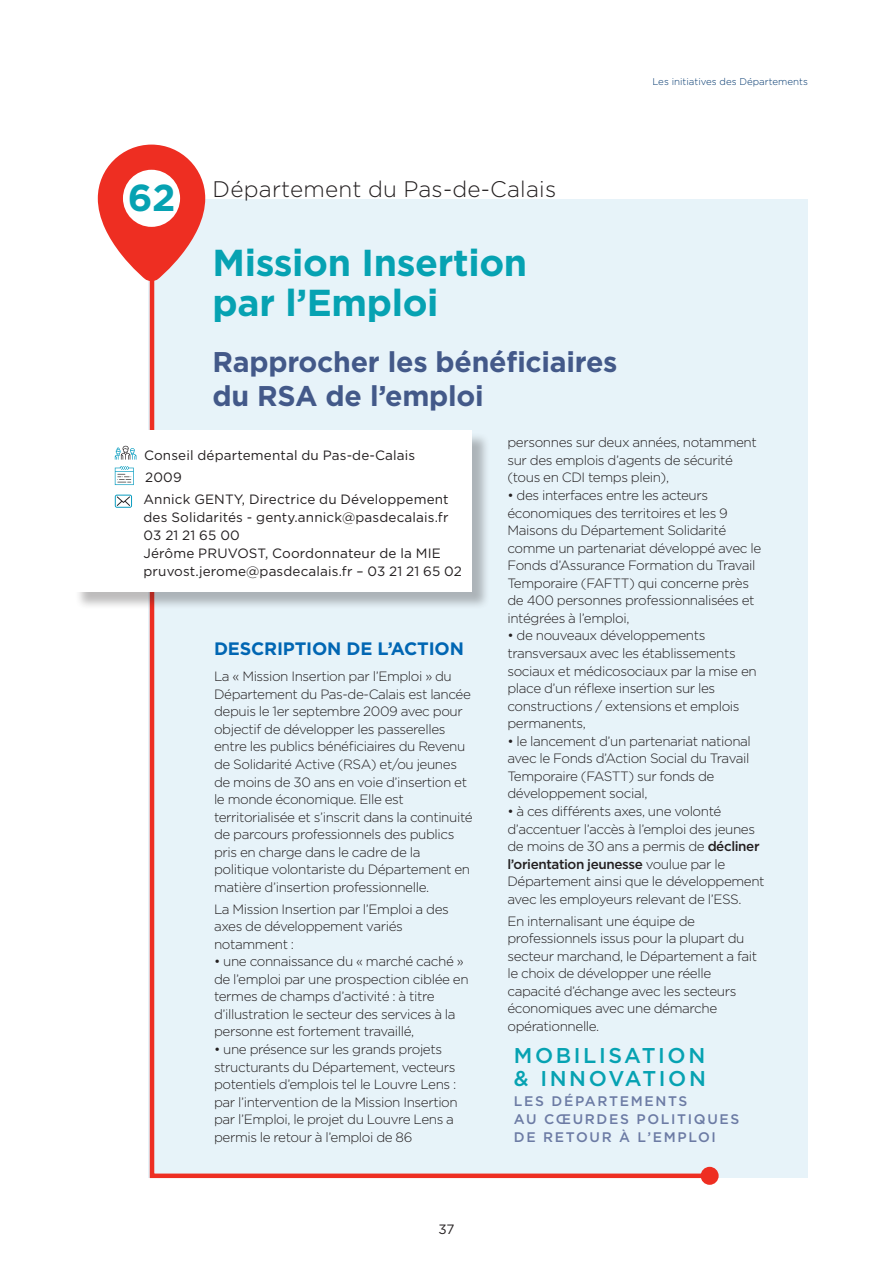
<style>
.page{position:relative;width:893px;height:1263px;background:#fff}
.page>*{position:absolute;margin:0;border:0;box-sizing:border-box;transform-origin:0 0}
.t1{font:700 37.5px/40.5px "Gotham";letter-spacing:-.01em;color:#06a2b2}
.t2{font:700 28.5px "Gotham";letter-spacing:-.01em;color:#435989}
.t3{font:300 22.5px "Gotham";letter-spacing:.01em;color:#231f20}
.t4{font:500 21.45px "Gotham";letter-spacing:.12em;color:#06a2b2}
.t5{font:700 18px "Gotham";letter-spacing:-.01em;color:#0166b3}
.t6{font:500 13.95px "Gotham";letter-spacing:.12em;color:#6c7ba4}
.t7{font:300 13.5px/17.5px "Gotham";letter-spacing:-.03em;color:#231f20}
.t8{font:13.5px/18px "Gotham";letter-spacing:.01em;color:#231f20}
.t9{font:300 9.75px "Gotham";color:#01376e}
.s1{font-weight:500}
</style>
<div class="page">
<div style="left:149px;top:200px;width:659px;height:978px;background:#e7f3f9"></div>
<svg style="left:98px;top:145px;width:107px;height:136px"></svg>
<div style="left:123px;top:170px;width:57px;height:57px;background:#fff;border-radius:50%"></div>
<svg style="left:148px;top:251px;width:566px;height:929px"></svg>
<div style="left:701px;top:1167px;width:18px;height:18px;background:#ee2e22;border-radius:50%"></div>
<div style="left:74px;top:432px;width:417px;height:179px;background:#231f20;opacity:.3"></div>
<div style="left:72px;top:430px;width:400px;height:162px;background:#fff"></div>
<svg style="left:115px;top:446px;width:21px;height:14px"></svg>
<svg style="left:115px;top:466px;width:19px;height:19px"></svg>
<svg style="left:115px;top:495px;width:17px;height:13px"></svg>
<p class="t1" style="left:128px;top:177px;width:49px">62</p>
<p class="t9" style="left:652px;top:76px;width:157px">Les initiatives des Départements</p>
<p class="t3" style="left:213px;top:175px;width:345px">Département du Pas-de-Calais</p>
<p class="t1" style="left:213px;top:242px;width:316px">Mission Insertion par l’Emploi</p>
<p class="t2" style="left:213px;top:342px;width:406px">Rapprocher les bénéficiaires</p>
<p class="t2" style="left:213px;top:377px;width:273px">du RSA de l’emploi</p>
<p class="t8" style="left:144px;top:446px;width:273px">Conseil départemental du Pas-de-Calais</p>
<p class="t8" style="left:145px;top:468px;width:38px">2009</p>
<p class="t8" style="left:144px;top:490px;width:320px">Annick GENTY, Directrice du Développement des Solidarités - genty.annick@pasdecalais.fr 03 21 21 65 00<br>Jérôme PRUVOST, Coordonnateur de la MIE pruvost.jerome@pasdecalais.fr – 03 21 21 65 02</p>
<p class="t5" style="left:214px;top:637px;width:251px">DESCRIPTION DE L’ACTION</p>
<p class="t7" style="left:214px;top:667px;width:260px">La « Mission Insertion par l’Emploi » du Département du Pas-de-Calais est lancée depuis le 1er septembre 2009 avec pour objectif de développer les passerelles entre les publics bénéficiaires du Revenu de Solidarité Active (RSA) et/ou jeunes de moins de 30 ans en voie d’insertion et le monde économique. Elle est territorialisée et s’inscrit dans la continuité de parcours professionnels des publics pris en charge dans le cadre de la politique volontariste du Département en matière d’insertion professionnelle.</p>
<p class="t7" style="left:214px;top:900px;width:236px">La Mission Insertion par l’Emploi a des axes de développement variés notamment :</p>
<p class="t7" style="left:214px;top:952px;width:256px">• une connaissance du « marché caché » de l’emploi par une prospection ciblée en termes de champs d’activité : à titre d’illustration le secteur des services à la personne est fortement travaillé,</p>
<p class="t7" style="left:214px;top:1040px;width:245px">• une présence sur les grands projets structurants du Département, vecteurs potentiels d’emplois tel le Louvre Lens : par l’intervention de la Mission Insertion par l’Emploi, le projet du Louvre Lens a permis le retour à l’emploi de 86</p>
<p class="t8" style="left:438px;top:1219px;width:17px">37</p>
<p class="t7" style="left:507px;top:433px;width:251px">personnes sur deux années, notamment sur des emplois d’agents de sécurité (tous en CDI temps plein),</p>
<p class="t7" style="left:507px;top:486px;width:255px">• des interfaces entre les acteurs économiques des territoires et les 9<br>Maisons du Département Solidarité comme un partenariat développé avec le Fonds d’Assurance Formation du Travail Temporaire (FAFTT) qui concerne près de 400 personnes professionnalisées et intégrées à l’emploi,</p>
<p class="t7" style="left:507px;top:626px;width:251px">• de nouveaux développements transversaux avec les établissements sociaux et médicosociaux par la mise en place d’un réflexe insertion sur les constructions / extensions et emplois permanents,</p>
<p class="t7" style="left:507px;top:732px;width:245px">• le lancement d’un partenariat national avec le Fonds d’Action Social du Travail Temporaire (FASTT) sur fonds de développement social,</p>
<p class="t7" style="left:507px;top:802px;width:259px">• à ces différents axes, une volonté d’accentuer l’accès à l’emploi des jeunes de moins de 30 ans a permis de <span class="s1">décliner l’orientation jeunesse</span> voulue par le Département ainsi que le développement avec les employeurs relevant de l’ESS.</p>
<p class="t7" style="left:507px;top:912px;width:251px">En internalisant une équipe de professionnels issus pour la plupart du secteur marchand, le Département a fait le choix de développer une réelle capacité d’échange avec les secteurs économiques avec une démarche opérationnelle.</p>
<p class="t4" style="left:514px;top:1042px;width:193px">MOBILISATION</p>
<p class="t4" style="left:514px;top:1064px;width:194px">&amp; INNOVATION</p>
<p class="t6" style="left:514px;top:1092px;width:175px">LES DÉPARTEMENTS</p>
<p class="t6" style="left:514px;top:1110px;width:227px">AU CŒURDES POLITIQUES</p>
<p class="t6" style="left:514px;top:1128px;width:203px">DE RETOUR À L’EMPLOI</p>
</div>
